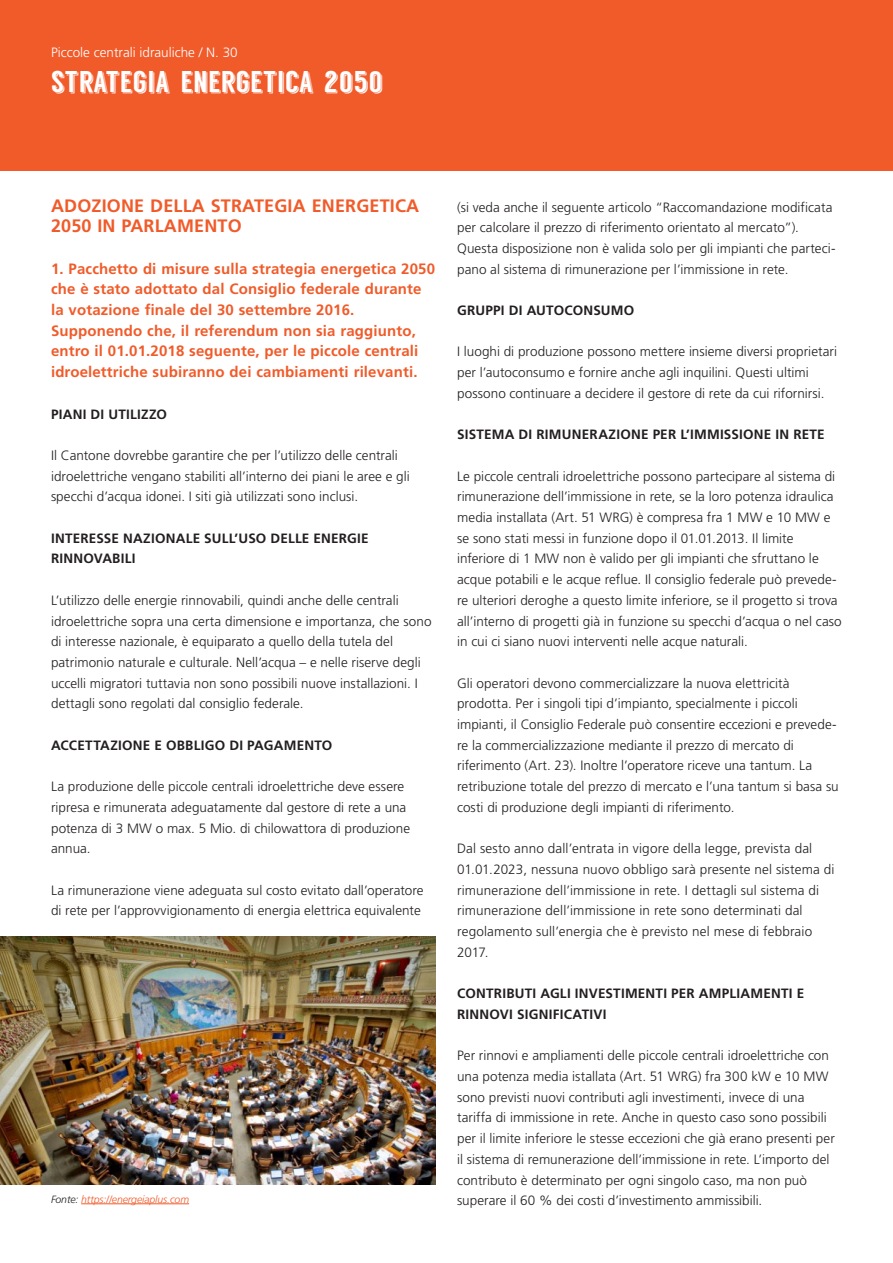
<style>
.page{position:relative;width:893px;height:1263px;background:#fff}
.page>*{position:absolute;margin:0;border:0;box-sizing:border-box;transform-origin:0 0}
.Header_01{font:30px "Langdon";color:#fff}
.Kapitel_Zwischentite{font:700 18px/20.7px "Frutiger LT Std";letter-spacing:.01em;color:#f15b2a}
.Leadtext{font:700 15px/20.7px "Frutiger LT Std";letter-spacing:.01em;color:#f15b2a}
.Fliesstext{font:300 13.5px/20.7px "Frutiger LT Std";letter-spacing:.005em;color:#231f20}
.Paragraphentitel{font:700 13.5px/20.7px "Frutiger LT Std";letter-spacing:.015em;color:#231f20}
.Zielpublikum{font:300 13.5px "Frutiger LT Std";color:#fff}
.Legende{font:italic 300 10.5px "Frutiger LT Std";letter-spacing:-.01em;color:#f15b2a}
.s1{color:#231f20}
</style>
<div class="page">
<div style="left:0;top:0;width:893px;height:170px;background:#f15b2a"></div>
<img style="left:0;top:936px;width:436px;height:248px">
<hr style="left:81px;top:1203px;width:108px;height:1px;background:#f15b2a">
<p class="Zielpublikum" style="left:51px;top:45px;width:188px">Piccole centrali idrauliche / N. 30</p>
<p class="Header_01" style="left:51px;top:66px;width:334px">STRATEGIA ENERGETICA 2050</p>
<p class="Kapitel_Zwischentite" style="left:51px;top:195px;width:370px">ADOZIONE DELLA STRATEGIA ENERGETICA<br>2050 IN PARLAMENTO</p>
<p class="Leadtext" style="left:51px;top:258px;width:386px">1. Pacchetto di misure sulla strategia energetica 2050 che è stato adottato dal Consiglio federale durante la votazione finale del 30 settembre 2016.<br>Supponendo che, il referendum non sia raggiunto, entro il 01.01.2018 seguente, per le piccole centrali idroelettriche subiranno dei cambiamenti rilevanti.</p>
<p class="Paragraphentitel" style="left:51px;top:404px;width:117px">PIANI DI UTILIZZO</p>
<p class="Fliesstext" style="left:51px;top:445px;width:360px">Il Cantone dovrebbe garantire che per l’utilizzo delle centrali idroelettriche vengano stabiliti all’interno dei piani le aree e gli specchi d’acqua idonei. I siti già utilizzati sono inclusi.</p>
<p class="Paragraphentitel" style="left:51px;top:528px;width:319px">INTERESSE NAZIONALE SULL’USO DELLE ENERGIE<br>RINNOVABILI</p>
<p class="Fliesstext" style="left:51px;top:590px;width:382px">L’utilizzo delle energie rinnovabili, quindi anche delle centrali idroelettriche sopra una certa dimensione e importanza, che sono di interesse nazionale, è equiparato a quello della tutela del patrimonio naturale e culturale. Nell’acqua – e nelle riserve degli uccelli migratori tuttavia non sono possibili nuove installazioni. I dettagli sono regolati dal consiglio federale.</p>
<p class="Paragraphentitel" style="left:51px;top:735px;width:283px">ACCETTAZIONE E OBBLIGO DI PAGAMENTO</p>
<p class="Fliesstext" style="left:51px;top:776px;width:361px">La produzione delle piccole centrali idroelettriche deve essere ripresa e rimunerata adeguatamente dal gestore di rete a una potenza di 3 MW o max. 5 Mio. di chilowattora di produzione annua.</p>
<p class="Fliesstext" style="left:51px;top:880px;width:374px">La rimunerazione viene adeguata sul costo evitato dall’operatore di rete per l’approvvigionamento di energia elettrica equivalente</p>
<p class="Legende" style="left:51px;top:1193px;width:140px"><span class="s1">Fonte:</span> https://energeiaplus.com</p>
<p class="Fliesstext" style="left:457px;top:197px;width:380px">(si veda anche il seguente articolo “Raccomandazione modificata per calcolare il prezzo di riferimento orientato al mercato”).<br>Questa disposizione non è valida solo per gli impianti che parteci&shy;pano al sistema di rimunerazione per l’immissione in rete.</p>
<p class="Paragraphentitel" style="left:457px;top:300px;width:179px">GRUPPI DI AUTOCONSUMO</p>
<p class="Fliesstext" style="left:457px;top:342px;width:381px">I luoghi di produzione possono mettere insieme diversi proprietari per l’autoconsumo e fornire anche agli inquilini. Questi ultimi possono continuare a decidere il gestore di rete da cui rifornirsi.</p>
<p class="Paragraphentitel" style="left:457px;top:424px;width:369px">SISTEMA DI RIMUNERAZIONE PER L’IMMISSIONE IN RETE</p>
<p class="Fliesstext" style="left:457px;top:466px;width:386px">Le piccole centrali idroelettriche possono partecipare al sistema di rimunerazione dell’immissione in rete, se la loro potenza idraulica media installata (Art. 51 WRG) è compresa fra 1 MW e 10 MW e se sono stati messi in funzione dopo il 01.01.2013. Il limite inferiore di 1 MW non è valido per gli impianti che sfruttano le acque potabili e le acque reflue. Il consiglio federale può prevede&shy;re ulteriori deroghe a questo limite inferiore, se il progetto si trova all’interno di progetti già in funzione su specchi d’acqua o nel caso in cui ci siano nuovi interventi nelle acque naturali.</p>
<p class="Fliesstext" style="left:457px;top:673px;width:383px">Gli operatori devono commercializzare la nuova elettricità prodotta. Per i singoli tipi d’impianto, specialmente i piccoli impianti, il Consiglio Federale può consentire eccezioni e prevede&shy;re la commercializzazione mediante il prezzo di mercato di riferimento (Art. 23). Inoltre l’operatore riceve una tantum. La retribuzione totale del prezzo di mercato e l’una tantum si basa su costi di produzione degli impianti di riferimento.</p>
<p class="Fliesstext" style="left:457px;top:838px;width:379px">Dal sesto anno dall’entrata in vigore della legge, prevista dal 01.01.2023, nessuna nuovo obbligo sarà presente nel sistema di rimunerazione dell’immissione in rete. I dettagli sul sistema di rimunerazione dell’immissione in rete sono determinati dal regolamento sull’energia che è previsto nel mese di febbraio 2017.</p>
<p class="Paragraphentitel" style="left:457px;top:983px;width:349px">CONTRIBUTI AGLI INVESTIMENTI PER AMPLIAMENTI E<br>RINNOVI SIGNIFICATIVI</p>
<p class="Fliesstext" style="left:457px;top:1045px;width:379px">Per rinnovi e ampliamenti delle piccole centrali idroelettriche con una potenza media istallata (Art. 51 WRG) fra 300 kW e 10 MW sono previsti nuovi contributi agli investimenti, invece di una tariffa di immissione in rete. Anche in questo caso sono possibili per il limite inferiore le stesse eccezioni che già erano presenti per il sistema di remunerazione dell’immissione in rete. L’importo del contributo è determinato per ogni singolo caso, ma non può superare il 60 % dei costi d’investimento ammissibili.</p>
</div>
